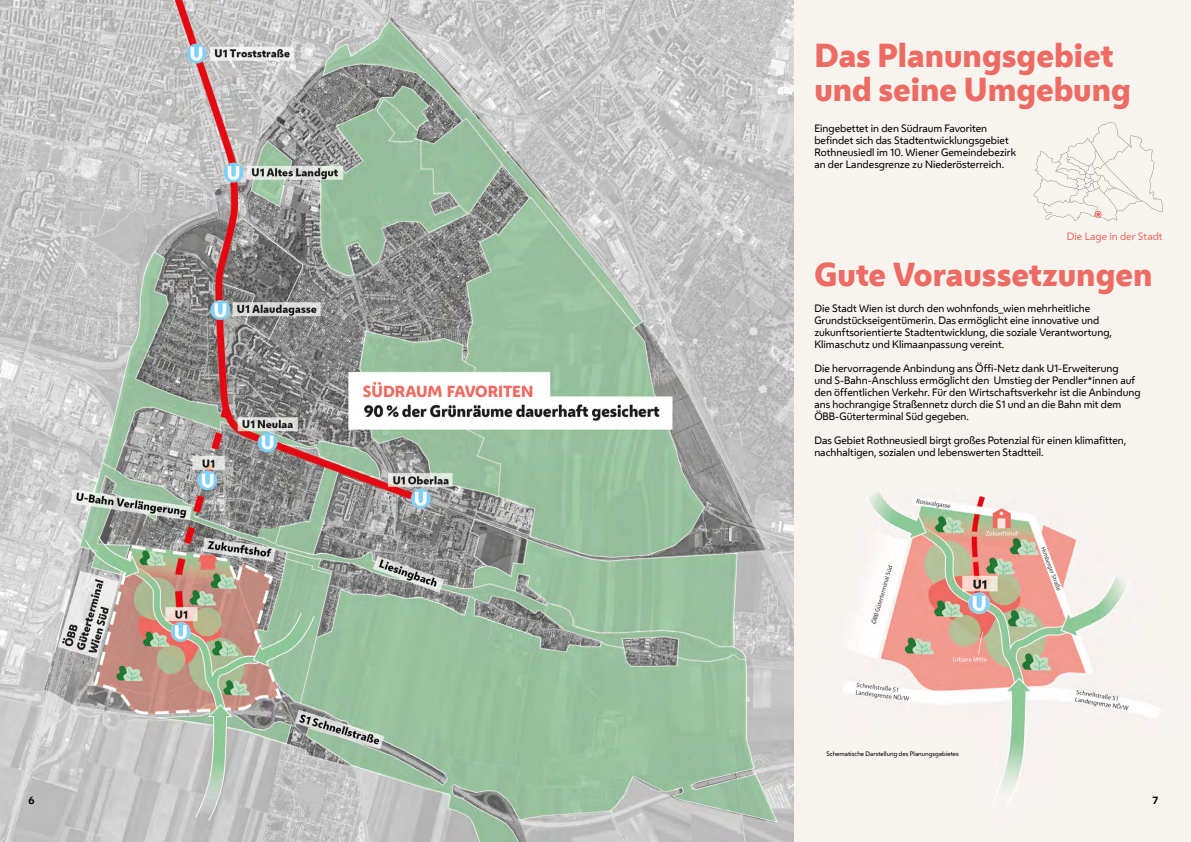
<style>
.page{position:relative;width:1191px;height:842px;background:#fff}
.page>*{position:absolute;margin:0;border:0;box-sizing:border-box;transform-origin:0 0}
.Überschrift{font:800 31px "Wiener Melange";color:#ed6b62}
.Absatzüberschrift{font:800 15px "Wiener Melange";color:#ed6b62}
.Fließtext{font:10px/12px "Wiener Melange";color:#000}
.Fließtext-2{font:10px "Wiener Melange";color:#ed6b62}
.Auszeichnung_Fließte{font:700 10px "Wiener Melange";color:#000}
.Impressum{font:6px "Wiener Melange";color:#000}
</style>
<div class="page">
<img style="left:793px;top:0;width:398px;height:842px">
<img style="left:0;top:0;width:793px;height:842px">
<svg style="left:1033px;top:122px;width:129px;height:99px"></svg>
<div style="left:354px;top:379px;width:189px;height:24px;background:#fff"></div>
<p class="Überschrift" style="left:814px;top:35px;width:301px">Das Planungsgebiet</p>
<p class="Überschrift" style="left:814px;top:69px;width:318px">und seine Umgebung</p>
<p class="Fließtext" style="left:814px;top:122px;width:174px">Eingebettet in den Südraum Favoriten</p>
<p class="Fließtext" style="left:814px;top:134px;width:196px">befindet sich das Stadtentwicklungsgebiet</p>
<p class="Fließtext" style="left:814px;top:146px;width:203px">Rothneusiedl im 10. Wiener Gemeindebezirk an der Landesgrenze zu Niederösterreich.</p>
<p class="Fließtext-2" style="left:1066px;top:230px;width:97px">Die Lage in der Stadt</p>
<p class="Absatzüberschrift" style="left:363px;top:381px;width:172px">SÜDRAUM FAVORITEN</p>
<p class="Überschrift" style="left:814px;top:254px;width:340px">Gute Voraussetzungen</p>
<p class="Fließtext" style="left:814px;top:302px;width:299px">Die Stadt Wien ist durch den wohnfonds_wien mehrheitliche Grundstückseigentümerin. Das ermöglicht eine innovative und zukunftsorientierte Stadtentwicklung, die soziale Verantwortung, Klimaschutz und Klimaanpassung vereint.</p>
<p class="Fließtext" style="left:814px;top:362px;width:306px">Die hervorragende Anbindung ans Öffi-Netz dank U1-Erweiterung</p>
<p class="Fließtext" style="left:814px;top:374px;width:322px">und S-Bahn-Anschluss ermöglicht den Umstieg der Pendler*innen auf</p>
<p class="Fließtext" style="left:814px;top:386px;width:328px">den öffentlichen Verkehr. Für den Wirtschaftsverkehr ist die Anbindung</p>
<p class="Fließtext" style="left:814px;top:398px;width:308px">ans hochrangige Straßennetz durch die S1 und an die Bahn mit dem</p>
<p class="Fließtext" style="left:814px;top:410px;width:156px">ÖBB-Güterterminal Süd gegeben.</p>
<p class="Fließtext" style="left:814px;top:434px;width:314px">Das Gebiet Rothneusiedl birgt großes Potenzial für einen klimafitten, nachhaltigen, sozialen und lebenswerten Stadtteil.</p>
<p class="Impressum" style="left:826px;top:750px;width:134px">Schematische Darstellung des Planungsgebietes</p>
<p class="Auszeichnung_Fließte" style="left:28px;top:794px;width:8px">6</p>
<p class="Auszeichnung_Fließte" style="left:1152px;top:794px;width:7px">7</p>
</div>
